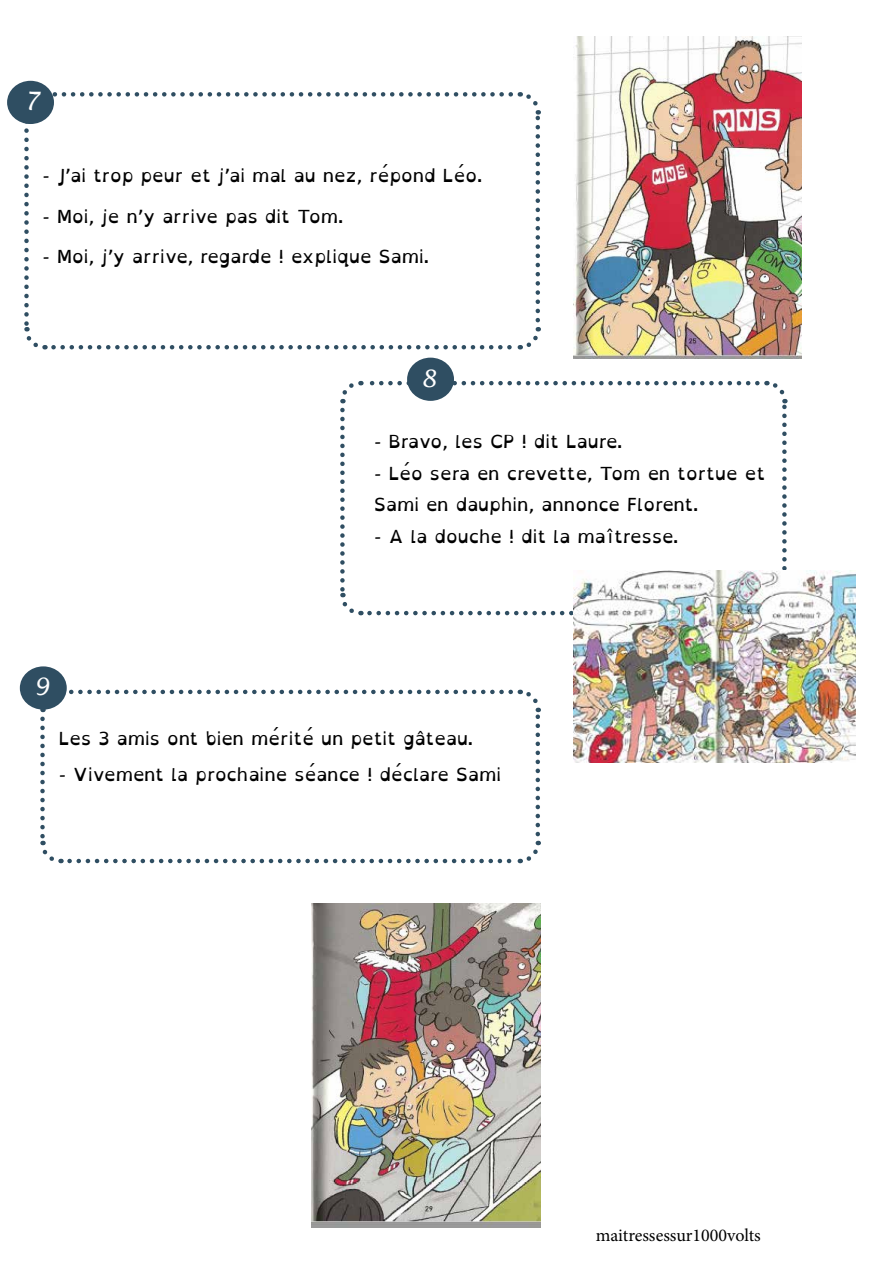
<style>
.page{position:relative;width:893px;height:1263px;background:#fff}
.page>*{position:absolute;margin:0;border:0;box-sizing:border-box;transform-origin:0 0}
.t1{font:italic 24px "Lucida Handwriting";color:#fff}
.t2{font:18px/31.5px "Open Dyslexic";color:#000}
.t3{font:18px "Minion Pro";color:#000}
</style>
<div class="page">
<svg style="left:23px;top:121px;width:23px;height:229px"></svg>
<svg style="left:53px;top:327px;width:488px;height:23px"></svg>
<svg style="left:519px;top:92px;width:22px;height:228px"></svg>
<svg style="left:51px;top:92px;width:460px;height:21px"></svg>
<div style="left:7px;top:81px;width:47px;height:43px;background:#2f4e62;border-radius:50%"></div>
<svg style="left:340px;top:410px;width:21px;height:206px"></svg>
<svg style="left:369px;top:610px;width:204px;height:6px"></svg>
<svg style="left:766px;top:380px;width:22px;height:190px"></svg>
<svg style="left:340px;top:380px;width:417px;height:23px"></svg>
<div style="left:407px;top:358px;width:47px;height:43px;background:#2f4e62;border-radius:50%"></div>
<svg style="left:40px;top:719px;width:22px;height:145px"></svg>
<svg style="left:70px;top:841px;width:471px;height:23px"></svg>
<svg style="left:519px;top:689px;width:22px;height:145px"></svg>
<svg style="left:38px;top:689px;width:473px;height:23px"></svg>
<div style="left:20px;top:666px;width:47px;height:44px;background:#2f4e62;border-radius:50%"></div>
<img style="left:312px;top:903px;width:228px;height:325px">
<img style="left:573px;top:570px;width:282px;height:193px">
<img style="left:573px;top:36px;width:229px;height:323px">
<h1 class="t1" style="left:24px;top:86px;width:18px">7</h1>
<p class="t2" style="left:43px;top:160px;width:441px">- J’ai trop peur et j’ai mal au nez, répond Léo.</p>
<p class="t2" style="left:43px;top:201px;width:302px">- Moi, je n’y arrive pas dit Tom.</p>
<p class="t2" style="left:43px;top:241px;width:388px">- Moi, j’y arrive, regarde ! explique Sami.</p>
<h1 class="t1" style="left:421px;top:364px;width:18px">8</h1>
<p class="t2" style="left:374px;top:426px;width:250px">- Bravo, les CP ! dit Laure.</p>
<p class="t2" style="left:374px;top:458px;width:392px">- Léo sera en crevette, Tom en tortue et<br>Sami en dauphin, annonce Florent.</p>
<p class="t2" style="left:374px;top:521px;width:306px">- A la douche ! dit la maîtresse.</p>
<h1 class="t1" style="left:33px;top:672px;width:18px">9</h1>
<p class="t2" style="left:59px;top:723px;width:416px">Les 3 amis ont bien mérité un petit gâteau.</p>
<p class="t2" style="left:59px;top:759px;width:444px">- Vivement la prochaine séance ! déclare Sami</p>
<p class="t3" style="left:596px;top:1223px;width:167px">maitressessur1000volts</p>
</div>
